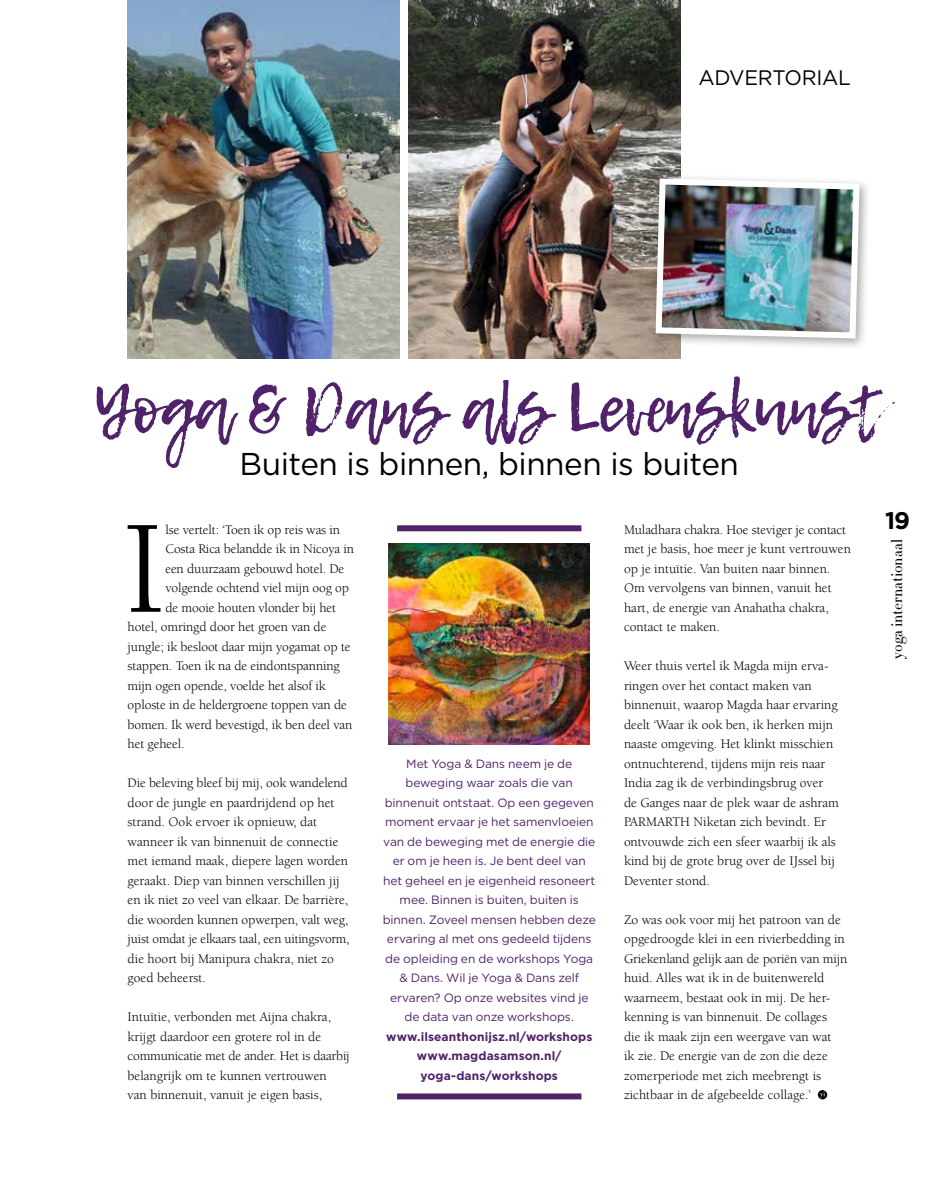
<style>
.page{position:relative;width:936px;height:1191px;background:#fff}
.page>*{position:absolute;margin:0;border:0;box-sizing:border-box;transform-origin:0 0}
.t1{font:136.35px "Berkeley Std";color:#000}
.t2{font:66.75px "Lemon Tuesday";letter-spacing:-.015em;color:#502269}
.t3{font:31.5px "Gotham";letter-spacing:-.015em;color:#000}
.t4{font:700 24px "Gotham";color:#000}
.t5{font:21px "Gotham";letter-spacing:-.015em;color:#000}
.t6{font:15px "Didot HTF L06 Light";letter-spacing:.005em;color:#000}
.t7{font:13.5px/19.5px "Berkeley Std";color:#000}
.t8{font:12px/19.5px "Gotham";letter-spacing:-.005em;color:#502269;text-align:center}
.t9{font:700 12px/19.5px "Gotham";letter-spacing:.005em;color:#502269;text-align:center}
</style>
<div class="page">
<img style="left:408px;top:0;width:272px;height:358px">
<img style="left:128px;top:0;width:272px;height:358px">
<img style="left:388px;top:543px;width:202px;height:201px">
<div style="left:649px;top:172px;width:222px;height:178px;background:#000;opacity:.35"></div>
<img style="left:652px;top:175px;width:210px;height:166px">
<div style="left:817px;top:1090px;width:10px;height:9px;border:2px solid #000;border-radius:50%"></div>
<svg style="left:819px;top:1091px;width:5px;height:7px"></svg>
<div style="left:397px;top:525px;width:184px;height:6px;background:#502269"></div>
<div style="left:397px;top:1093px;width:184px;height:6px;background:#502269"></div>
<h3 class="t5" style="left:698px;top:66px;width:154px">ADVERTORIAL</h3>
<h2 class="t2" style="left:93px;top:370px;width:793px">Yoga &amp; Dans als Levenskunst</h2>
<h3 class="t3" style="left:239px;top:447px;width:501px">Buiten is binnen, binnen is buiten</h3>
<h1 class="t1" style="left:122px;top:496px;width:44px">I</h1>
<p class="t7" style="left:165px;top:520px;width:176px">lse vertelt: ‘Toen ik op reis was in</p>
<p class="t7" style="left:165px;top:539px;width:190px">Costa Rica belandde ik in Nicoya in</p>
<p class="t7" style="left:165px;top:559px;width:180px">een duurzaam gebouwd hotel. De</p>
<p class="t7" style="left:165px;top:578px;width:185px">volgende ochtend viel mijn oog op</p>
<p class="t7" style="left:165px;top:598px;width:172px">de mooie houten vlonder bij het</p>
<p class="t7" style="left:128px;top:617px;width:200px">hotel, omringd door het groen van de</p>
<p class="t7" style="left:128px;top:637px;width:224px">jungle; ik besloot daar mijn yogamat op te</p>
<p class="t7" style="left:128px;top:656px;width:214px">stappen. Toen ik na de eindontspanning</p>
<p class="t7" style="left:128px;top:676px;width:200px">mijn ogen opende, voelde het alsof ik</p>
<p class="t7" style="left:128px;top:695px;width:221px">oploste in de heldergroene toppen van de</p>
<p class="t7" style="left:128px;top:715px;width:226px">bomen. Ik werd bevestigd, ik ben deel van</p>
<p class="t7" style="left:128px;top:734px;width:58px">het geheel.</p>
<p class="t7" style="left:128px;top:773px;width:223px">Die beleving bleef bij mij, ook wandelend door de jungle en paardrijdend op het strand. Ook ervoer ik opnieuw, dat wanneer ik van binnenuit de connectie met iemand maak, diepere lagen worden geraakt. Diep van binnen verschillen jij en ik niet zo veel van elkaar. De barrière, die woorden kunnen opwerpen, valt weg, juist omdat je elkaars taal, een uitingsvorm, die hoort bij Manipura chakra, niet zo goed beheerst.</p>
<p class="t7" style="left:128px;top:1007px;width:224px">Intuïtie, verbonden met Aijna chakra, krijgt daardoor een grotere rol in de communicatie met de ander. Het is daarbij belangrijk om te kunnen vertrouwen<br>van binnenuit, vanuit je eigen basis,</p>
<p class="t8" style="left:383px;top:753px;width:214px">Met Yoga &amp; Dans neem je de beweging waar zoals die van binnenuit ontstaat. Op een gegeven moment ervaar je het samenvloeien van de beweging met de energie die er om je heen is. Je bent deel van het geheel en je eigenheid resoneert mee. Binnen is buiten, buiten is binnen. Zoveel mensen hebben deze ervaring al met ons gedeeld tijdens de opleiding en de workshops Yoga &amp; Dans. Wil je Yoga &amp; Dans zelf ervaren? Op onze websites vind je de data van onze workshops.</p>
<p class="t9" style="left:386px;top:1026px;width:208px">www.ilseanthonijsz.nl/workshops www.magdasamson.nl/ yoga-dans/workshops</p>
<p class="t7" style="left:624px;top:520px;width:228px">Muladhara chakra. Hoe steviger je contact met je basis, hoe meer je kunt vertrouwen op je intuïtie. Van buiten naar binnen.<br>Om vervolgens van binnen, vanuit het hart, de energie van Anahatha chakra, contact te maken.</p>
<p class="t7" style="left:624px;top:656px;width:216px">Weer thuis vertel ik Magda mijn erva&shy;ringen over het contact maken van binnenuit, waarop Magda haar ervaring deelt ‘Waar ik ook ben, ik herken mijn naaste omgeving. Het klinkt misschien ontnuchterend, tijdens mijn reis naar India zag ik de verbindingsbrug over de Ganges naar de plek waar de ashram PARMARTH Niketan zich bevindt. Er ontvouwde zich een sfeer waarbij ik als kind bij de grote brug over de IJssel bij Deventer stond.</p>
<p class="t7" style="left:624px;top:910px;width:225px">Zo was ook voor mij het patroon van de opgedroogde klei in een rivierbedding in Griekenland gelijk aan de poriën van mijn huid. Alles wat ik in de buitenwereld waarneem, bestaat ook in mij. De her&shy;kenning is van binnenuit. De collages<br>die ik maak zijn een weergave van wat<br>ik zie. De energie van de zon die deze zomerperiode met zich meebrengt is zichtbaar in de afgebeelde collage.’</p>
<h3 class="t4" style="left:885px;top:507px;width:26px">19</h3>
<p class="t6" style="left:887px;top:658px;width:121px;rotate:-90deg">yoga internationaal</p>
</div>
